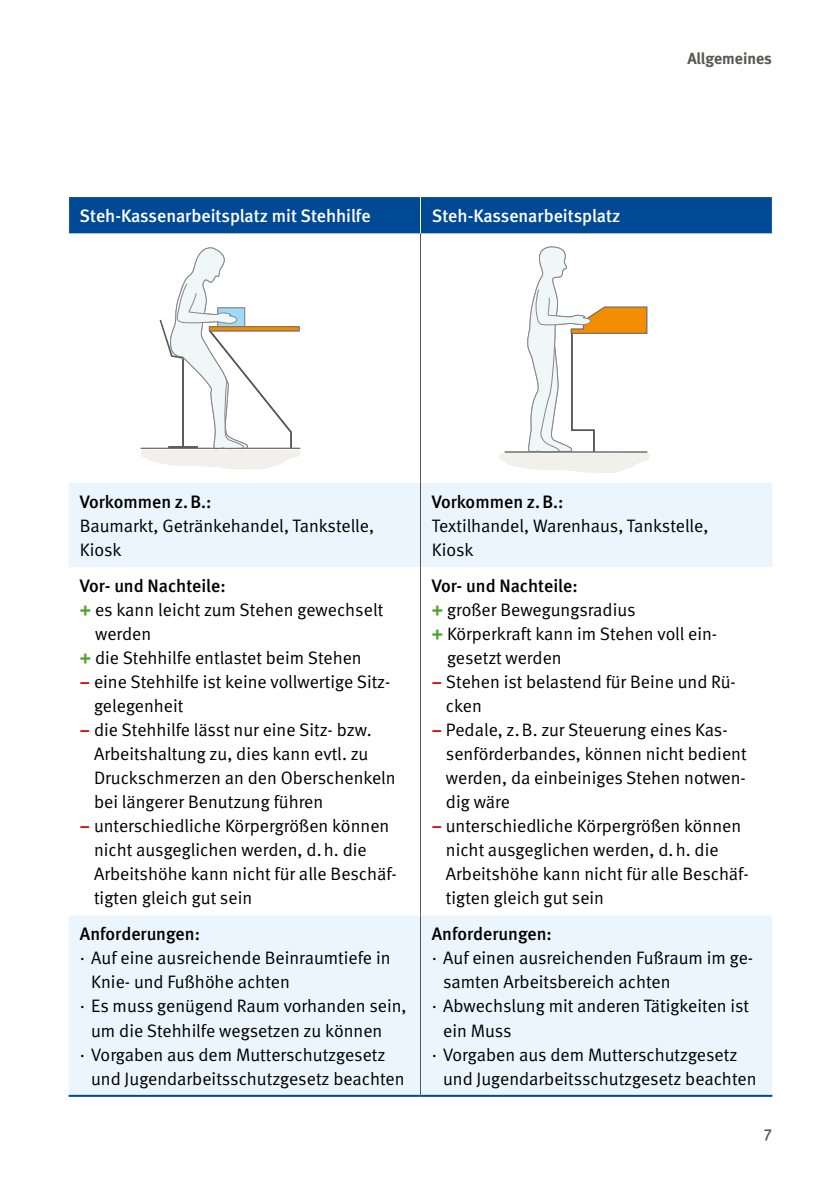
<style>
.page{position:relative;width:840px;height:1191px;background:#fff}
.page>*{position:absolute;margin:0;border:0;box-sizing:border-box;transform-origin:0 0}
.Tabellen_und_Graphen_TI{font:18px/24px "DGUV Meta";color:#000}
.Tabellen_und_Graphen_TI-2{font:500 18px "DGUV Meta";color:#000}
.Tabellen_und_Graphen_TK{font:500 18px "DGUV Meta";color:#fff}
.t1{font:700 16px "DGUV Meta";color:#575756}
.t2{font:500 16px "DGUV Meta";color:#575756}
.s1{font-weight:700;color:#4ca22f}
.s2{font-weight:700;color:#d51317}
</style>
<div class="page">
<div style="left:69px;top:197px;width:702px;height:36px;background:#004994"></div>
<svg style="left:69px;top:483px;width:703px;height:611px"></svg>
<hr style="left:420px;top:197px;width:1px;height:36px;background:#fff">
<hr style="left:420px;top:233px;width:1px;height:250px;background:#575756">
<hr style="left:420px;top:483px;width:1px;height:84px;background:#575756">
<hr style="left:420px;top:567px;width:1px;height:348px;background:#575756">
<hr style="left:420px;top:915px;width:1px;height:179px;background:#575756">
<hr style="left:69px;top:1094px;width:351px;height:2px;background:#004994">
<hr style="left:420px;top:1094px;width:352px;height:2px;background:#004994">
<svg style="left:141px;top:247px;width:159px;height:223px"></svg>
<hr style="left:141px;top:448px;width:159px;height:1px;background:#706f6f">
<hr style="left:168px;top:446px;width:30px;height:2px;background:#575756">
<svg style="left:499px;top:246px;width:150px;height:227px"></svg>
<hr style="left:504px;top:451px;width:143px;height:1px;background:#706f6f">
<p class="Tabellen_und_Graphen_TK" style="left:80px;top:205px;width:292px">Steh-Kassenarbeitsplatz mit Stehhilfe</p>
<p class="Tabellen_und_Graphen_TK" style="left:431px;top:205px;width:190px">Steh-Kassenarbeitsplatz</p>
<p class="t1" style="left:687px;top:49px;width:86px">Allgemeines</p>
<p class="Tabellen_und_Graphen_TI-2" style="left:80px;top:491px;width:133px">Vorkommen z.B.:</p>
<p class="Tabellen_und_Graphen_TI" style="left:80px;top:514px;width:295px">Baumarkt, Getränkehandel, Tankstelle,<br>Kiosk</p>
<p class="Tabellen_und_Graphen_TI-2" style="left:80px;top:575px;width:147px">Vor- und Nachteile:</p>
<p class="Tabellen_und_Graphen_TI" style="left:95px;top:598px;width:289px;text-indent:-15px"><span class="s1">+</span> es kann leicht zum Stehen gewechselt werden</p>
<p class="Tabellen_und_Graphen_TI" style="left:80px;top:646px;width:283px"><span class="s1">+</span> die Stehhilfe entlastet beim Stehen</p>
<p class="Tabellen_und_Graphen_TI" style="left:94px;top:670px;width:298px;text-indent:-14px"><span class="s2">–</span> eine Stehhilfe ist keine vollwertige Sitz&shy;gelegenheit</p>
<p class="Tabellen_und_Graphen_TI" style="left:94px;top:718px;width:303px;text-indent:-14px"><span class="s2">–</span> die Stehhilfe lässt nur eine Sitz- bzw.<br>Arbeitshaltung zu, dies kann evtl. zu Druckschmerzen an den Oberschenkeln bei längerer Benutzung führen</p>
<p class="Tabellen_und_Graphen_TI" style="left:94px;top:814px;width:304px;text-indent:-14px"><span class="s2">–</span> unterschiedliche Körpergrößen können nicht ausgeglichen werden, d.h. die Arbeitshöhe kann nicht für alle Beschäf&shy;tigten gleich gut sein</p>
<p class="Tabellen_und_Graphen_TI-2" style="left:80px;top:923px;width:121px">Anforderungen:</p>
<p class="Tabellen_und_Graphen_TI" style="left:91px;top:946px;width:300px;text-indent:-11px">· Auf eine ausreichende Beinraumtiefe in<br>Knie- und Fußhöhe achten</p>
<p class="Tabellen_und_Graphen_TI" style="left:91px;top:994px;width:317px;text-indent:-11px">· Es muss genügend Raum vorhanden sein, um die Stehhilfe wegsetzen zu können</p>
<p class="Tabellen_und_Graphen_TI" style="left:91px;top:1042px;width:315px;text-indent:-11px">· Vorgaben aus dem Mutterschutzgesetz und Jugendarbeitsschutzgesetz beachten</p>
<p class="Tabellen_und_Graphen_TI-2" style="left:431px;top:491px;width:133px">Vorkommen z.B.:</p>
<p class="Tabellen_und_Graphen_TI" style="left:431px;top:514px;width:278px">Textilhandel, Warenhaus, Tankstelle,<br>Kiosk</p>
<p class="Tabellen_und_Graphen_TI-2" style="left:431px;top:575px;width:147px">Vor- und Nachteile:</p>
<p class="Tabellen_und_Graphen_TI" style="left:431px;top:598px;width:205px"><span class="s1">+</span> großer Bewegungsradius</p>
<p class="Tabellen_und_Graphen_TI" style="left:447px;top:622px;width:269px;text-indent:-15px"><span class="s1">+</span> Körperkraft kann im Stehen voll ein&shy;gesetzt werden</p>
<p class="Tabellen_und_Graphen_TI" style="left:445px;top:670px;width:291px;text-indent:-14px"><span class="s2">–</span> Stehen ist belastend für Beine und Rü&shy;cken</p>
<p class="Tabellen_und_Graphen_TI" style="left:445px;top:718px;width:302px;text-indent:-14px"><span class="s2">–</span> Pedale, z.B. zur Steuerung eines Kas&shy;senförderbandes, können nicht bedient werden, da einbeiniges Stehen notwen&shy;dig wäre</p>
<p class="Tabellen_und_Graphen_TI" style="left:445px;top:814px;width:304px;text-indent:-14px"><span class="s2">–</span> unterschiedliche Körpergrößen können nicht ausgeglichen werden, d.h. die Arbeitshöhe kann nicht für alle Beschäf&shy;tigten gleich gut sein</p>
<p class="Tabellen_und_Graphen_TI-2" style="left:431px;top:923px;width:121px">Anforderungen:</p>
<p class="Tabellen_und_Graphen_TI" style="left:443px;top:946px;width:311px;text-indent:-11px">· Auf einen ausreichenden Fußraum im ge&shy;samten Arbeitsbereich achten</p>
<p class="Tabellen_und_Graphen_TI" style="left:443px;top:994px;width:307px;text-indent:-11px">· Abwechslung mit anderen Tätigkeiten ist ein Muss</p>
<p class="Tabellen_und_Graphen_TI" style="left:443px;top:1042px;width:315px;text-indent:-11px">· Vorgaben aus dem Mutterschutzgesetz und Jugendarbeitsschutzgesetz beachten</p>
<p class="t2" style="left:763px;top:1124px;width:10px">7</p>
</div>
